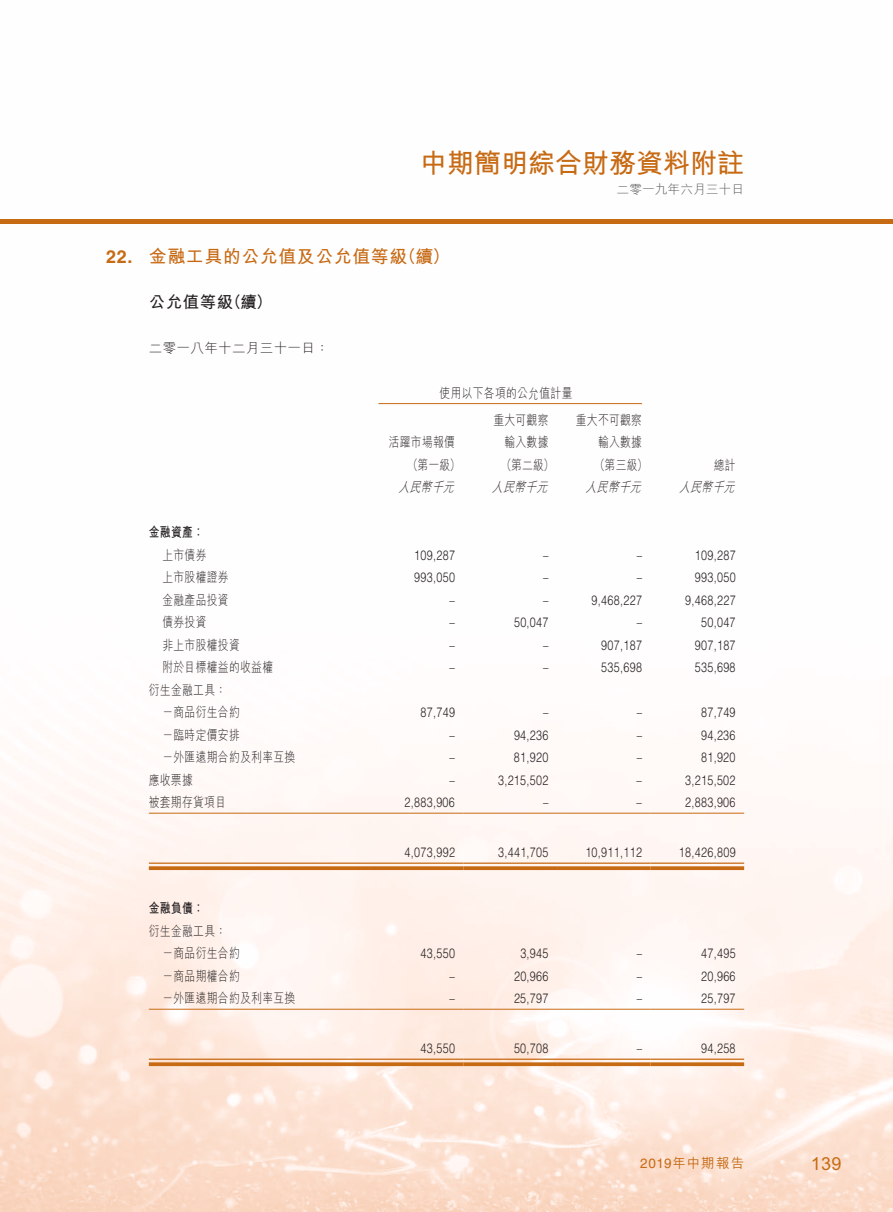
<style>
.page{position:relative;width:893px;height:1212px;background:#fff}
.page>*{position:absolute;margin:0;border:0;box-sizing:border-box;transform-origin:0 0}
.t1{font:700 27px "M Hei HK";color:#c76a14}
.t2{font:700 18px "M Hei HK";letter-spacing:.03em;color:#c76a14}
.t3{font:500 18px "M Hei HK";color:#c76a14}
.t4{font:700 16.5px "M Hei HK";letter-spacing:.03em;color:#231f20}
.t5{font:300 13.5px "Helvetica LT Std";letter-spacing:.03em;color:#231f20;scale:.8 1}
.t6{font:300 13.5px/22.5px "M Hei HK";letter-spacing:.03em;color:#231f20;scale:.8 1}
.t7{font:italic 300 13.5px "M Hei HK";color:#231f20;scale:.8 1}
.t8{font:300 13.5px "M Hei HK";letter-spacing:.03em;color:#231f20}
.t9{font:700 13.5px "M Hei HK";letter-spacing:.03em;color:#231f20;scale:.8 1}
.t10{font:500 13.5px "M Hei HK";letter-spacing:.075em;color:#c76a14}
.t11{font:300 12.75px "M Hei HK";color:#57585a}
.s1{font-family:"Helvetica LT Std"}
.s2{font-family:"Helvetica LT Std";font-weight:400}
</style>
<div class="page">
<img style="left:0;top:223px;width:893px;height:989px">
<hr style="left:0;top:219px;width:893px;height:4px;background:#c76a14">
<hr style="left:378px;top:403px;width:264px;height:1px;background:#c76a14">
<hr style="left:149px;top:813px;width:221px;height:1px;background:#c76a14">
<hr style="left:370px;top:813px;width:93px;height:1px;background:#c76a14">
<hr style="left:463px;top:813px;width:94px;height:1px;background:#c76a14">
<hr style="left:557px;top:813px;width:94px;height:1px;background:#c76a14">
<hr style="left:651px;top:813px;width:93px;height:1px;background:#c76a14">
<hr style="left:149px;top:862px;width:221px;height:2px;background:#c76a14">
<svg style="left:149px;top:866px;width:221px;height:4px"></svg>
<hr style="left:370px;top:862px;width:93px;height:2px;background:#c76a14">
<svg style="left:370px;top:866px;width:93px;height:4px"></svg>
<hr style="left:463px;top:862px;width:94px;height:2px;background:#c76a14">
<svg style="left:463px;top:866px;width:94px;height:4px"></svg>
<hr style="left:557px;top:862px;width:94px;height:2px;background:#c76a14">
<svg style="left:557px;top:866px;width:94px;height:4px"></svg>
<hr style="left:651px;top:862px;width:93px;height:2px;background:#c76a14">
<svg style="left:651px;top:866px;width:93px;height:4px"></svg>
<hr style="left:149px;top:1009px;width:221px;height:1px;background:#c76a14">
<hr style="left:370px;top:1009px;width:93px;height:1px;background:#c76a14">
<hr style="left:463px;top:1009px;width:94px;height:1px;background:#c76a14">
<hr style="left:557px;top:1009px;width:94px;height:1px;background:#c76a14">
<hr style="left:651px;top:1009px;width:93px;height:1px;background:#c76a14">
<hr style="left:149px;top:1058px;width:221px;height:2px;background:#c76a14">
<svg style="left:149px;top:1062px;width:221px;height:4px"></svg>
<hr style="left:370px;top:1058px;width:93px;height:2px;background:#c76a14">
<svg style="left:370px;top:1062px;width:93px;height:4px"></svg>
<hr style="left:463px;top:1058px;width:94px;height:2px;background:#c76a14">
<svg style="left:463px;top:1062px;width:94px;height:4px"></svg>
<hr style="left:557px;top:1058px;width:94px;height:2px;background:#c76a14">
<svg style="left:557px;top:1062px;width:94px;height:4px"></svg>
<hr style="left:651px;top:1058px;width:93px;height:2px;background:#c76a14">
<svg style="left:651px;top:1062px;width:93px;height:4px"></svg>
<h1 class="t1" style="left:420px;top:143px;width:325px">中期簡明綜合財務資料附註</h1>
<p class="t11" style="left:617px;top:183px;width:129px">二零一九年六月三十日</p>
<h2 class="t2" style="left:106px;top:243px;width:345px"><span class="s1">22.</span> 金融工具的公允值及公允值等級（續）</h2>
<p class="t4" style="left:149px;top:290px;width:125px">公允值等級（續）</p>
<p class="t8" style="left:149px;top:341px;width:182px">二零一八年十二月三十一日：</p>
<p class="t6" style="left:440px;top:381px;width:168px">使用以下各項的公允值計量</p>
<p class="t6" style="left:407px;top:431px;width:68px;text-indent:-19px">活躍市場報價（第一級）</p>
<p class="t6" style="left:493px;top:408px;width:77px;text-align:center">重大可觀察輸入數據<br>（第二級）</p>
<p class="t6" style="left:595px;top:408px;width:68px;text-indent:-19px">重大不可觀察輸入數據（第三級）</p>
<p class="t6" style="left:714px;top:453px;width:29px">總計</p>
<p class="t7" style="left:398px;top:480px;width:75px">人民幣千元</p>
<p class="t7" style="left:492px;top:480px;width:75px">人民幣千元</p>
<p class="t7" style="left:585px;top:480px;width:75px">人民幣千元</p>
<p class="t7" style="left:679px;top:480px;width:75px">人民幣千元</p>
<p class="t9" style="left:149px;top:522px;width:71px">金融資產：</p>
<p class="t6" style="left:162px;top:543px;width:57px">上市債券</p>
<p class="t5" style="left:414px;top:546px;width:53px">109,287</p>
<p class="t5" style="left:543px;top:546px;width:8px">–</p>
<p class="t5" style="left:637px;top:546px;width:8px">–</p>
<p class="t5" style="left:695px;top:546px;width:53px">109,287</p>
<p class="t6" style="left:162px;top:566px;width:84px">上市股權證券</p>
<p class="t5" style="left:414px;top:569px;width:53px">993,050</p>
<p class="t5" style="left:543px;top:569px;width:8px">–</p>
<p class="t5" style="left:637px;top:569px;width:8px">–</p>
<p class="t5" style="left:695px;top:569px;width:53px">993,050</p>
<p class="t6" style="left:162px;top:588px;width:84px">金融產品投資</p>
<p class="t5" style="left:450px;top:591px;width:8px">–</p>
<p class="t5" style="left:543px;top:591px;width:8px">–</p>
<p class="t5" style="left:592px;top:591px;width:65px">9,468,227</p>
<p class="t5" style="left:685px;top:591px;width:65px">9,468,227</p>
<p class="t6" style="left:162px;top:611px;width:57px">債券投資</p>
<p class="t5" style="left:450px;top:614px;width:8px">–</p>
<p class="t5" style="left:514px;top:614px;width:45px">50,047</p>
<p class="t5" style="left:637px;top:614px;width:8px">–</p>
<p class="t5" style="left:701px;top:614px;width:45px">50,047</p>
<p class="t6" style="left:162px;top:633px;width:98px">非上市股權投資</p>
<p class="t5" style="left:450px;top:637px;width:8px">–</p>
<p class="t5" style="left:543px;top:637px;width:8px">–</p>
<p class="t5" style="left:601px;top:637px;width:53px">907,187</p>
<p class="t5" style="left:695px;top:637px;width:53px">907,187</p>
<p class="t6" style="left:162px;top:656px;width:140px">附於目標權益的收益權</p>
<p class="t5" style="left:450px;top:659px;width:8px">–</p>
<p class="t5" style="left:543px;top:659px;width:8px">–</p>
<p class="t5" style="left:601px;top:659px;width:53px">535,698</p>
<p class="t5" style="left:695px;top:659px;width:53px">535,698</p>
<p class="t6" style="left:162px;top:678px;width:98px;text-indent:-14px">衍生金融工具：－商品衍生合約</p>
<p class="t5" style="left:420px;top:704px;width:45px">87,749</p>
<p class="t5" style="left:543px;top:704px;width:8px">–</p>
<p class="t5" style="left:637px;top:704px;width:8px">–</p>
<p class="t5" style="left:701px;top:704px;width:45px">87,749</p>
<p class="t6" style="left:162px;top:723px;width:98px">－臨時定價安排</p>
<p class="t5" style="left:450px;top:727px;width:8px">–</p>
<p class="t5" style="left:514px;top:727px;width:45px">94,236</p>
<p class="t5" style="left:637px;top:727px;width:8px">–</p>
<p class="t5" style="left:701px;top:727px;width:45px">94,236</p>
<p class="t6" style="left:162px;top:746px;width:168px">－外匯遠期合約及利率互換</p>
<p class="t5" style="left:450px;top:749px;width:8px">–</p>
<p class="t5" style="left:514px;top:749px;width:45px">81,920</p>
<p class="t5" style="left:637px;top:749px;width:8px">–</p>
<p class="t5" style="left:701px;top:749px;width:45px">81,920</p>
<p class="t6" style="left:149px;top:768px;width:57px">應收票據</p>
<p class="t5" style="left:450px;top:772px;width:8px">–</p>
<p class="t5" style="left:498px;top:772px;width:65px">3,215,502</p>
<p class="t5" style="left:637px;top:772px;width:8px">–</p>
<p class="t5" style="left:685px;top:772px;width:65px">3,215,502</p>
<p class="t6" style="left:149px;top:791px;width:98px">被套期存貨項目</p>
<p class="t5" style="left:404px;top:794px;width:65px">2,883,906</p>
<p class="t5" style="left:543px;top:794px;width:8px">–</p>
<p class="t5" style="left:637px;top:794px;width:8px">–</p>
<p class="t5" style="left:685px;top:794px;width:65px">2,883,906</p>
<p class="t5" style="left:405px;top:844px;width:65px">4,073,992</p>
<p class="t5" style="left:498px;top:844px;width:65px">3,441,705</p>
<p class="t5" style="left:585px;top:844px;width:72px">10,911,112</p>
<p class="t5" style="left:679px;top:844px;width:72px">18,426,809</p>
<p class="t9" style="left:149px;top:898px;width:71px">金融負債：</p>
<p class="t6" style="left:162px;top:919px;width:98px;text-indent:-14px">衍生金融工具：－商品衍生合約</p>
<p class="t5" style="left:420px;top:945px;width:45px">43,550</p>
<p class="t5" style="left:520px;top:945px;width:37px">3,945</p>
<p class="t5" style="left:637px;top:945px;width:8px">–</p>
<p class="t5" style="left:701px;top:945px;width:45px">47,495</p>
<p class="t6" style="left:162px;top:964px;width:98px">－商品期權合約</p>
<p class="t5" style="left:450px;top:968px;width:8px">–</p>
<p class="t5" style="left:514px;top:968px;width:45px">20,966</p>
<p class="t5" style="left:637px;top:968px;width:8px">–</p>
<p class="t5" style="left:701px;top:968px;width:45px">20,966</p>
<p class="t6" style="left:162px;top:987px;width:168px">－外匯遠期合約及利率互換</p>
<p class="t5" style="left:450px;top:990px;width:8px">–</p>
<p class="t5" style="left:514px;top:990px;width:45px">25,797</p>
<p class="t5" style="left:637px;top:990px;width:8px">–</p>
<p class="t5" style="left:701px;top:990px;width:45px">25,797</p>
<p class="t5" style="left:420px;top:1040px;width:45px">43,550</p>
<p class="t5" style="left:514px;top:1040px;width:45px">50,708</p>
<p class="t5" style="left:637px;top:1040px;width:8px">–</p>
<p class="t5" style="left:701px;top:1040px;width:45px">94,258</p>
<p class="t10" style="left:640px;top:1153px;width:106px"><span class="s2">2019</span>年中期報告</p>
<h2 class="t3" style="left:811px;top:1150px;width:32px">139</h2>
</div>
